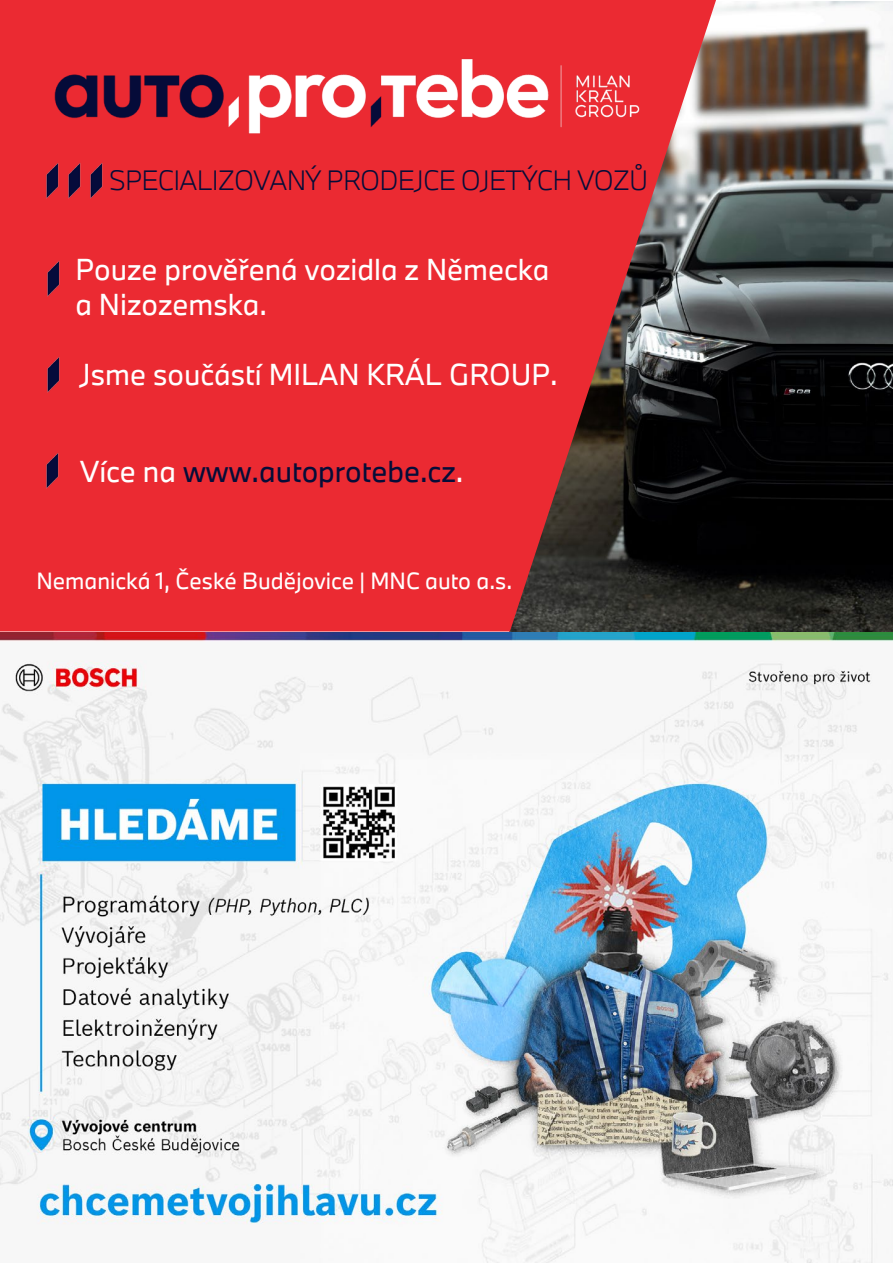
<style>
.page{position:relative;width:893px;height:1263px;background:#fff}
.page>*{position:absolute;margin:0;border:0;box-sizing:border-box;transform-origin:0 0}
.t1{font:28.05px/35px "BMW Type Next Pro";color:#fff}
.t2{font:28.05px "BMW Type Next Pro";color:#060d38}
.t3{font:300 25.95px "BMW Type Next Pro";letter-spacing:-.03em;color:#060d38}
.t4{font:21.75px "BMW Type Next Pro";color:#fff}
.s1{color:#fff}
</style>
<div class="page">
<img style="left:0;top:631px;width:893px;height:632px">
<img style="left:716px;top:1px;width:177px;height:630px">
<svg style="left:0;top:0;width:716px;height:631px;fill:#eb2a32"></svg>
<img style="left:42px;top:157px;width:67px;height:49px">
<img style="left:44px;top:253px;width:22px;height:50px">
<img style="left:44px;top:349px;width:22px;height:51px">
<img style="left:15px;top:35px;width:664px;height:122px">
<img style="left:42px;top:445px;width:23px;height:51px">
<p class="t3" style="left:109px;top:163px;width:541px">SPECIALIZOVANÝ PRODEJCE OJETÝCH VOZŮ</p>
<p class="t1" style="left:75px;top:252px;width:475px">Pouze prověřená vozidla z Německa a Nizozemska.</p>
<p class="t1" style="left:80px;top:357px;width:479px">Jsme součástí MILAN KRÁL GROUP.</p>
<p class="t2" style="left:80px;top:452px;width:385px"><span class="s1">Více na</span> www.autoprotebe.cz<span class="s1">.</span></p>
<p class="t4" style="left:36px;top:566px;width:477px">Nemanická 1, České Budějovice | MNC auto a.s.</p>
</div>
